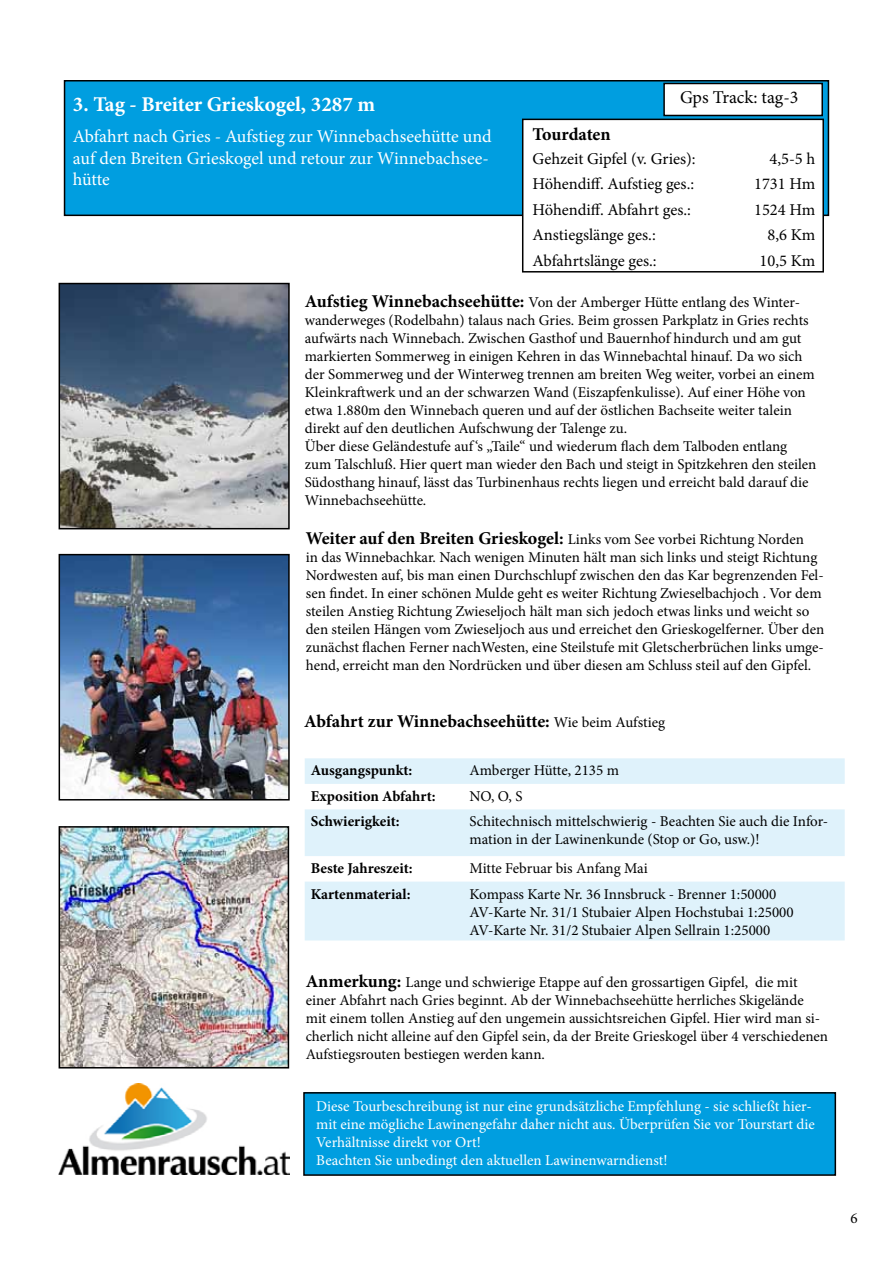
<style>
.page{position:relative;width:893px;height:1263px;background:#fff}
.page>*{position:absolute;margin:0;border:0;box-sizing:border-box;transform-origin:0 0}
.t1{font:700 21px "Minion Pro";color:#fff}
.t2{font:18px/21.6px "Minion Pro";color:#fff}
.t3{font:700 18px "Minion Pro";color:#000}
.t4{font:18px "Minion Pro";color:#000}
.t5{font:16.5px "Minion Pro";color:#000}
.t6{font:15px/18px "Minion Pro";color:#000}
.t7{font:15px/18px "Minion Pro";color:#fff}
.t8{font:700 15px "Minion Pro";color:#000}
.s1{font-weight:700;font-size:18px}
.s2{font-weight:400;font-size:15px}
</style>
<div class="page">
<div style="left:65px;top:81px;width:763px;height:134px;background:#009ee0"></div>
<div style="left:64px;top:80px;width:765px;height:136px;border:2px solid #000"></div>
<img style="left:62px;top:286px;width:225px;height:240px">
<div style="left:59px;top:283px;width:231px;height:246px;border:2px solid #000"></div>
<div style="left:523px;top:119px;width:300px;height:153px;background:#fff"></div>
<div style="left:522px;top:119px;width:302px;height:154px;border:2px solid #000"></div>
<img style="left:62px;top:557px;width:225px;height:240px">
<div style="left:59px;top:554px;width:231px;height:246px;border:2px solid #000"></div>
<svg style="left:305px;top:758px;width:540px;height:182px;fill:#dff2fb"></svg>
<img style="left:62px;top:829px;width:224px;height:236px">
<div style="left:59px;top:826px;width:230px;height:242px;border:2px solid #000"></div>
<div style="left:304px;top:1093px;width:531px;height:82px;background:#009ee0"></div>
<div style="left:303px;top:1092px;width:533px;height:84px;border:2px solid #000"></div>
<div style="left:664px;top:83px;width:158px;height:32px;background:#fff"></div>
<div style="left:663px;top:83px;width:160px;height:33px;border:2px solid #000"></div>
<img style="left:59px;top:1083px;width:231px;height:91px">
<h1 class="t1" style="left:73px;top:90px;width:304px">3. Tag - Breiter Grieskogel, 3287 m</h1>
<p class="t4" style="left:680px;top:86px;width:120px">Gps Track: tag-3</p>
<p class="t2" style="left:73px;top:126px;width:420px">Abfahrt nach Gries - Aufstieg zur Winnebachseehütte und auf den Breiten Grieskogel und retour zur Winnebachsee&shy;hütte</p>
<p class="t3" style="left:533px;top:121px;width:80px">Tourdaten</p>
<p class="t5" style="left:533px;top:147px;width:165px">Gehzeit Gipfel (v. Gries):</p>
<p class="t5" style="left:769px;top:147px;width:47px">4,5-5 h</p>
<p class="t5" style="left:533px;top:173px;width:163px">Höhendiff. Aufstieg ges.:</p>
<p class="t5" style="left:754px;top:173px;width:63px">1731 Hm</p>
<p class="t5" style="left:533px;top:198px;width:160px">Höhendiff. Abfahrt ges.:</p>
<p class="t5" style="left:754px;top:198px;width:63px">1524 Hm</p>
<p class="t5" style="left:533px;top:224px;width:125px">Anstiegslänge ges.:</p>
<p class="t5" style="left:767px;top:224px;width:49px">8,6 Km</p>
<p class="t5" style="left:533px;top:249px;width:126px">Abfahrtslänge ges.:</p>
<p class="t5" style="left:760px;top:249px;width:57px">10,5 Km</p>
<p class="t6" style="left:305px;top:293px;width:513px"><span class="s1">Aufstieg Winnebachseehütte:</span> Von der Amberger Hütte entlang des Winter&shy;wanderweges (Rodelbahn) talaus nach Gries. Beim grossen Parkplatz in Gries rechts aufwärts nach Winnebach. Zwischen Gasthof und Bauernhof hindurch und am gut markierten Sommerweg in einigen Kehren in das Winnebachtal hinauf. Da wo sich der Sommerweg und der Winterweg trennen am breiten Weg weiter, vorbei an einem Kleinkraftwerk und an der schwarzen Wand (Eiszapfenkulisse). Auf einer Höhe von etwa 1.880m den Winnebach queren und auf der östlichen Bachseite weiter talein direkt auf den deutlichen Aufschwung der Talenge zu.<br>Über diese Geländestufe auf ‘s „Taile“ und wiederum flach dem Talboden entlang zum Talschluß. Hier quert man wieder den Bach und steigt in Spitzkehren den steilen Südosthang hinauf, lässt das Turbinenhaus rechts liegen und erreicht bald darauf die Winnebachseehütte.</p>
<p class="t6" style="left:306px;top:530px;width:520px"><span class="s1">Weiter auf den Breiten Grieskogel:</span> Links vom See vorbei Richtung Norden<br>in das Winnebachkar. Nach wenigen Minuten hält man sich links und steigt Richtung Nordwesten auf, bis man einen Durchschlupf zwischen den das Kar begrenzenden Fel&shy;sen findet. In einer schönen Mulde geht es weiter Richtung Zwieselbachjoch . Vor dem steilen Anstieg Richtung Zwieseljoch hält man sich jedoch etwas links und weicht so den steilen Hängen vom Zwieseljoch aus und erreichet den Grieskogelferner. Über den zunächst flachen Ferner nachWesten, eine Steilstufe mit Gletscherbrüchen links umge&shy;hend, erreicht man den Nordrücken und über diesen am Schluss steil auf den Gipfel.</p>
<p class="t3" style="left:304px;top:709px;width:362px">Abfahrt zur Winnebachseehütte: <span class="s2">Wie beim Aufstieg</span></p>
<p class="t8" style="left:311px;top:760px;width:103px">Ausgangspunkt:</p>
<p class="t6" style="left:469px;top:761px;width:151px">Amberger Hütte, 2135 m</p>
<p class="t8" style="left:311px;top:785px;width:126px">Exposition Abfahrt:</p>
<p class="t6" style="left:469px;top:787px;width:55px">NO, O, S</p>
<p class="t8" style="left:311px;top:811px;width:90px">Schwierigkeit:</p>
<p class="t6" style="left:469px;top:812px;width:360px">Schitechnisch mittelschwierig - Beachten Sie auch die Infor&shy;mation in der Lawinenkunde (Stop or Go, usw.)!</p>
<p class="t8" style="left:311px;top:858px;width:103px">Beste Jahreszeit:</p>
<p class="t6" style="left:469px;top:859px;width:180px">Mitte Februar bis Anfang Mai</p>
<p class="t8" style="left:311px;top:883px;width:101px">Kartenmaterial:</p>
<p class="t6" style="left:469px;top:885px;width:326px">Kompass Karte Nr. 36 Innsbruck - Brenner 1:50000<br>AV-Karte Nr. 31/1 Stubaier Alpen Hochstubai 1:25000<br>AV-Karte Nr. 31/2 Stubaier Alpen Sellrain 1:25000</p>
<p class="t6" style="left:306px;top:973px;width:524px"><span class="s1">Anmerkung:</span> Lange und schwierige Etappe auf den grossartigen Gipfel, die mit einer Abfahrt nach Gries beginnt. Ab der Winnebachseehütte herrliches Skigelände mit einem tollen Anstieg auf den ungemein aussichtsreichen Gipfel. Hier wird man si&shy;cherlich nicht alleine auf den Gipfel sein, da der Breite Grieskogel über 4 verschiedenen Aufstiegsrouten bestiegen werden kann.</p>
<p class="t7" style="left:316px;top:1097px;width:500px">Diese Tourbeschreibung ist nur eine grundsätzliche Empfehlung - sie schließt hier&shy;mit eine mögliche Lawinengefahr daher nicht aus. Überprüfen Sie vor Tourstart die Verhältnisse direkt vor Ort!<br>Beachten Sie unbedingt den aktuellen Lawinenwarndienst!</p>
<p class="t6" style="left:850px;top:1209px;width:9px">6</p>
</div>
